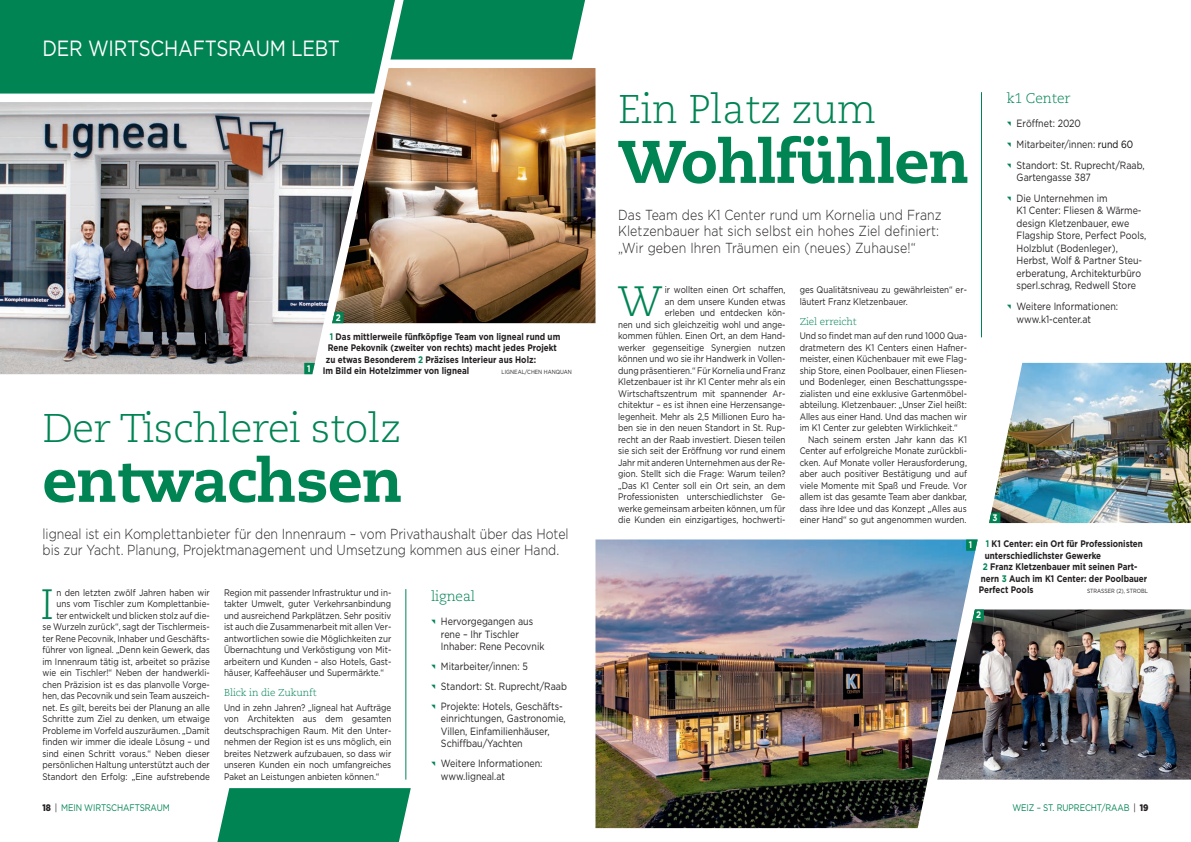
<style>
.page{position:relative;width:1191px;height:842px;background:#fff}
.page>*{position:absolute;margin:0;border:0;box-sizing:border-box;transform-origin:0 0}
.t1{font:800 60px "Caecilia LT Std";letter-spacing:-.01em;color:#008454}
.t2{font:300 42.4px "Caecilia LT Std";color:#008454}
.t3{font:300 40px "Caecilia LT Std";letter-spacing:-.01em;color:#008454}
.t4{font:22px "Gotham";letter-spacing:-.01em;color:#fff;scale:.85 1}
.t5{font:300 14.5px/16.5px "Gotham";color:#231f20;scale:.85 1}
.t6{font:300 14px "Caecilia LT Std";letter-spacing:-.01em;color:#008454}
.t7{font:10.5px/12.5px "Gotham";color:#231f20;scale:.85 1}
.t8{font:300 10px "Caecilia LT Std";letter-spacing:-.01em;color:#008454}
.t9{font:9.5px/11.5px "Gotham";color:#231f20;text-align:right;scale:.85 1}
.t10{font:700 9.5px "Gotham";color:#231f20;scale:.85 1}
.t11{font:9.5px "Gotham";letter-spacing:-.01em;color:#008454;scale:.85 1}
.t12{font:700 9.5px "Gotham";color:#fff;scale:.85 1}
.t13{font:6px "Gotham";color:#231f20;scale:.85 1}
.s1{color:#008454}
.s2{color:#000}
.s3{font-weight:900;color:#231f20}
.s4{color:#231f20}
</style>
<div class="page">
<img style="left:585px;top:68px;width:10px;height:255px">
<hr style="left:981px;top:92px;width:1px;height:245px;background:#008454">
<svg style="left:217px;top:0;width:368px;height:842px"></svg>
<div style="left:0;top:0;width:395px;height:94px;background:#008454"></div>
<img style="left:0;top:102px;width:372px;height:272px">
<img style="left:595px;top:539px;width:381px;height:289px">
<img style="left:937px;top:609px;width:254px;height:171px">
<svg style="left:304px;top:363px;width:11px;height:11px"></svg>
<svg style="left:966px;top:539px;width:11px;height:12px"></svg>
<svg style="left:972px;top:609px;width:12px;height:12px"></svg>
<svg style="left:332px;top:312px;width:11px;height:11px"></svg>
<img style="left:991px;top:363px;width:200px;height:160px">
<svg style="left:989px;top:513px;width:11px;height:10px"></svg>
<svg style="left:431px;top:620px;width:9px;height:5px"></svg>
<svg style="left:431px;top:664px;width:9px;height:6px"></svg>
<svg style="left:431px;top:684px;width:9px;height:6px"></svg>
<svg style="left:431px;top:704px;width:9px;height:6px"></svg>
<svg style="left:431px;top:762px;width:9px;height:5px"></svg>
<h3 class="t4" style="left:43px;top:34px;width:351px">DER WIRTSCHAFTSRAUM LEBT</h3>
<p class="t12" style="left:307px;top:362px;width:6px">1</p>
<p class="t12" style="left:336px;top:311px;width:7px">2</p>
<p class="t10" style="left:330px;top:330px;width:273px"><span class="s1">1</span> Das mittlerweile fünfköpfige Team von ligneal rund um</p>
<p class="t10" style="left:328px;top:342px;width:271px">Rene Pekovnik (zweiter von rechts) macht jedes Projekt</p>
<p class="t10" style="left:326px;top:353px;width:249px">zu etwas Besonderem <span class="s1">2</span> Präzises Interieur aus Holz:</p>
<p class="t10" style="left:323px;top:365px;width:174px">Im Bild ein Hotelzimmer von ligneal</p>
<p class="t13" style="left:501px;top:368px;width:84px">LIGNEAL/CHEN HANQUAN</p>
<h3 class="t3" style="left:43px;top:405px;width:360px">Der Tischlerei stolz</h3>
<h1 class="t1" style="left:43px;top:444px;width:362px">entwachsen</h1>
<h3 class="t5" style="left:43px;top:525px;width:620px">ligneal ist ein Komplettanbieter für den Innenraum – vom Privathaushalt über das Hotel bis zur Yacht. Planung, Projektmanagement und Umsetzung kommen aus einer Hand.</h3>
<p class="t9" style="left:43px;top:586px;width:198px">n den letzten zwölf Jahren haben wir uns vom Tischler zum Komplettanbie-<br>ter entwickelt und blicken stolz auf die-<br>se Wurzeln zurück“, sagt der Tischlermeis&shy;ter Rene Pecovnik, Inhaber und Geschäfts&shy;führer von ligneal. „Denn kein Gewerk, das im Innenraum tätig ist, arbeitet so präzise wie ein Tischler!“ Neben der handwerkli&shy;chen Präzision ist es das planvolle Vorge&shy;hen, das Pecovnik und sein Team auszeich&shy;net. Es gilt, bereits bei der Planung an alle Schritte zum Ziel zu denken, um etwaige Probleme im Vorfeld auszuräumen. „Damit finden wir immer die ideale Lösung – und sind einen Schritt voraus.“ Neben dieser persönlichen Haltung unterstützt auch der Standort den Erfolg: „Eine aufstrebende</p>
<h2 class="t2" style="left:40px;top:580px;width:16px">I</h2>
<p class="t9" style="left:224px;top:586px;width:198px;text-align:justify">Region mit passender Infrastruktur und in&shy;takter Umwelt, guter Verkehrsanbindung und ausreichend Parkplätzen. Sehr positiv ist auch die Zusammenarbeit mit allen Ver&shy;antwortlichen sowie die Möglichkeiten zur Übernachtung und Verköstigung von Mit&shy;arbeitern und Kunden – also Hotels, Gast&shy;häuser, Kaffeehäuser und Supermärkte.“</p>
<p class="t8" style="left:224px;top:687px;width:94px">Blick in die Zukunft</p>
<p class="t9" style="left:224px;top:701px;width:198px;text-align:justify">Und in zehn Jahren? „ligneal hat Aufträge von Architekten aus dem gesamten deutschsprachigen Raum. Mit den Unter&shy;nehmen der Region ist es uns möglich, ein breites Netzwerk aufzubauen, so dass wir unseren Kunden ein noch umfangreiches Paket an Leistungen anbieten können.“</p>
<h3 class="t6" style="left:431px;top:588px;width:46px">ligneal</h3>
<p class="t7" style="left:441px;top:615px;width:123px">Hervorgegangen aus rene – Ihr Tischler<br>Inhaber: Rene Pecovnik</p>
<p class="t7" style="left:441px;top:656px;width:150px;line-height:19.9px">Mitarbeiter/innen: 5<br>Standort: St. Ruprecht/Raab<br>Projekte: Hotels, Geschäfts-</p>
<p class="t7" style="left:441px;top:712px;width:148px">einrichtungen, Gastronomie,<br>Villen, Einfamilienhäuser,<br>Schiffbau/Yachten</p>
<p class="t7" style="left:441px;top:757px;width:121px">Weitere Informationen: www.ligneal.at</p>
<h3 class="t3" style="left:618px;top:87px;width:260px">Ein Platz zum</h3>
<h1 class="t1" style="left:618px;top:125px;width:353px">Wohlfühlen</h1>
<h3 class="t5" style="left:618px;top:206px;width:382px">Das Team des K1 Center rund um Kornelia und Franz<br>Kletzenbauer hat sich selbst ein hohes Ziel definiert: „Wir geben Ihren Träumen ein (neues) Zuhause!“</h3>
<p class="t9" style="left:618px;top:284px;width:198px">ir wollten einen Ort schaffen,<br>an dem unsere Kunden etwas<br>erleben und entdecken kön-<br>nen und sich gleichzeitig wohl und ange&shy;kommen fühlen. Einen Ort, an dem Hand&shy;werker gegenseitige Synergien nutzen können und wo sie ihr Handwerk in Vollen&shy;dung präsentieren.“ Für Kornelia und Franz Kletzenbauer ist ihr K1 Center mehr als ein Wirtschaftszentrum mit spannender Ar&shy;chitektur – es ist ihnen eine Herzensange&shy;legenheit. Mehr als 2,5 Millionen Euro ha&shy;ben sie in den neuen Standort in St. Rup&shy;recht an der Raab investiert. Diesen teilen sie sich seit der Eröffnung vor rund einem Jahr mit anderen Unternehmen aus der Re&shy;gion. Stellt sich die Frage: Warum teilen? „Das K1 Center soll ein Ort sein, an dem Professionisten unterschiedlichster Ge&shy;werke gemeinsam arbeiten können, um für die Kunden ein einzigartiges, hochwerti-</p>
<h2 class="t2" style="left:618px;top:278px;width:46px">W</h2>
<p class="t9" style="left:799px;top:284px;width:198px;text-align:left">ges Qualitätsniveau zu gewährleisten“ er&shy;läutert Franz Kletzenbauer.</p>
<p class="t8" style="left:799px;top:315px;width:59px">Ziel erreicht</p>
<p class="t9" style="left:799px;top:330px;width:198px">Und so findet man auf den rund 1000 Qua-</p>
<p class="t9" style="left:799px;top:341px;width:198px">dratmetern des K1 Centers einen Hafner-</p>
<p class="t9" style="left:799px;top:353px;width:198px">meister, einen Küchenbauer mit ewe Flag-</p>
<p class="t9" style="left:799px;top:364px;width:197px">ship Store, einen Poolbauer, einen Fliesen-</p>
<p class="t9" style="left:799px;top:376px;width:198px">und Bodenleger, einen Beschattungsspe-</p>
<p class="t9" style="left:799px;top:387px;width:198px">zialisten und eine exklusive Gartenmöbel-</p>
<p class="t9" style="left:799px;top:399px;width:198px">abteilung. Kletzenbauer: „Unser Ziel heißt:</p>
<p class="t9" style="left:799px;top:410px;width:198px">Alles aus einer Hand. Und das machen wir</p>
<p class="t9" style="left:799px;top:422px;width:187px">im K1 Center zur gelebten Wirklichkeit.“</p>
<p class="t9" style="left:808px;top:433px;width:188px">Nach seinem ersten Jahr kann das K1</p>
<p class="t9" style="left:799px;top:445px;width:198px">Center auf erfolgreiche Monate zurückbli-</p>
<p class="t9" style="left:799px;top:456px;width:198px">cken. Auf Monate voller Herausforderung,</p>
<p class="t9" style="left:799px;top:468px;width:198px">aber auch positiver Bestätigung und auf</p>
<p class="t9" style="left:799px;top:479px;width:198px">viele Momente mit Spaß und Freude. Vor</p>
<p class="t9" style="left:799px;top:491px;width:198px">allem ist das gesamte Team aber dankbar,</p>
<p class="t9" style="left:799px;top:502px;width:198px">dass ihre Idee und das Konzept „Alles aus</p>
<p class="t9" style="left:799px;top:514px;width:198px">einer Hand“ so gut angenommen wurden.</p>
<h3 class="t6" style="left:1006px;top:90px;width:65px">k1 Center</h3>
<p class="t7" style="left:1016px;top:113px;width:152px;line-height:20.8px">Eröffnet: 2020<br>Mitarbeiter/innen: <span class="s2">rund 60<br></span>Standort: St. Ruprecht/Raab,</p>
<p class="t7" style="left:1016px;top:167px;width:109px;line-height:20.8px">Gartengasse 387<br>Die Unternehmen im</p>
<p class="t7" style="left:1016px;top:204px;width:154px">K1 Center: Fliesen &amp; Wärme&shy;design Kletzenbauer, ewe<br>Flagship Store, Perfect Pools,<br>Holzblut (Bodenleger),<br>Herbst, Wolf &amp; Partner Steu&shy;erberatung, Architekturbüro sperl.schrag, Redwell Store</p>
<p class="t7" style="left:1016px;top:300px;width:121px">Weitere Informationen: www.k1-center.at</p>
<p class="t12" style="left:992px;top:511px;width:7px">3</p>
<p class="t10" style="left:986px;top:537px;width:186px"><span class="s1">1</span> K1 Center: ein Ort für Professionisten</p>
<p class="t10" style="left:985px;top:549px;width:138px">unterschiedlichster Gewerke</p>
<p class="t10" style="left:983px;top:560px;width:183px"><span class="s1">2</span> Franz Kletzenbauer mit seinen Part-</p>
<p class="t10" style="left:981px;top:572px;width:197px">nern <span class="s1">3</span> Auch im K1 Center: der Poolbauer</p>
<p class="t10" style="left:979px;top:583px;width:66px">Perfect Pools</p>
<p class="t13" style="left:1087px;top:587px;width:73px">STRASSER (2), STROBL</p>
<p class="t12" style="left:969px;top:539px;width:6px">1</p>
<p class="t12" style="left:976px;top:609px;width:7px">2</p>
<p class="t11" style="left:43px;top:801px;width:151px"><span class="s3">18</span> <span class="s4">|</span> MEIN WIRTSCHAFTSRAUM</p>
<p class="t11" style="left:1012px;top:801px;width:161px">WEIZ – ST. RUPRECHT/RAAB <span class="s4">|</span> <span class="s3">19</span></p>
</div>
